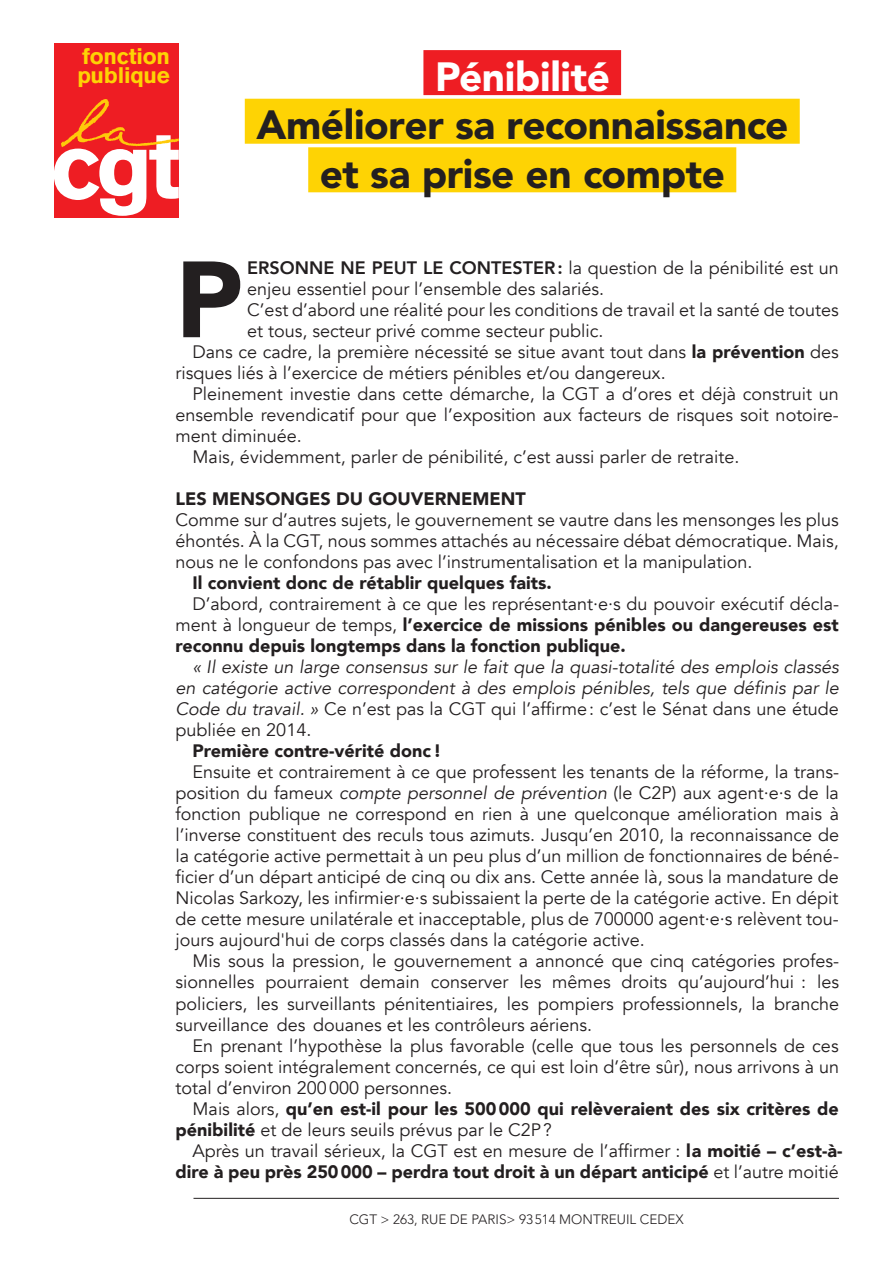
<style>
.page{position:relative;width:893px;height:1263px;background:#fff}
.page>*{position:absolute;margin:0;border:0;box-sizing:border-box;transform-origin:0 0}
.t1{font:900 106.95px "Avenir";color:#231f20}
.t2{font:900 40.5px/48.6px "Avenir LT Std";letter-spacing:-.01em;color:#231f20;text-align:center}
.t3{font:900 40.5px "Avenir LT Std";letter-spacing:-.01em;color:#fff}
.t4{font:700 22.35px/19.2px "Akzidenz Grotesk BQ";letter-spacing:-.01em;color:#fed304}
.t5{font:18px/21px "Avenir";color:#231f20;text-align:justify}
.t6{font:900 18px/21px "Avenir";color:#231f20}
.t7{font:italic 18px/21px "Avenir";color:#231f20;text-align:justify}
.t8{font:300 13.5px "Avenir LT Std";color:#231f20}
.s1{font-weight:800}
.s2{font-weight:900}
.s3{font-style:normal}
.s4{font-style:italic}
.s5{font-weight:400}
</style>
<div class="page">
<hr style="left:193px;top:1198px;width:646px;height:1px;background:#231f20">
<div style="left:54px;top:43px;width:125px;height:174px;background:#ee1d23"></div>
<svg style="left:54px;top:99px;width:125px;height:117px"></svg>
<div style="left:423px;top:50px;width:198px;height:45px;background:#ee1d23"></div>
<div style="left:245px;top:99px;width:555px;height:45px;background:#fed304"></div>
<div style="left:308px;top:147px;width:428px;height:45px;background:#fed304"></div>
<p class="t4" style="left:77px;top:46px;width:94px">fonction publique</p>
<h2 class="t3" style="left:435px;top:52px;width:176px">Pénibilité</h2>
<h2 class="t2" style="left:256px;top:101px;width:534px">Améliorer sa reconnaissance et sa prise en compte</h2>
<h1 class="t1" style="left:176px;top:208px;width:69px">P</h1>
<p class="t5" style="left:247px;top:258px;width:593px"><span class="s1">ERSONNE NE PEUT LE CONTESTER:</span> la question de la pénibilité est un</p>
<p class="t5" style="left:247px;top:279px;width:358px">enjeu essentiel pour l’ensemble des salariés.</p>
<p class="t5" style="left:247px;top:300px;width:593px">C’est d’abord une réalité pour les conditions de travail et la santé de toutes</p>
<p class="t5" style="left:247px;top:321px;width:358px">et tous, secteur privé comme secteur public.</p>
<p class="t5" style="left:193px;top:342px;width:648px">Dans ce cadre, la première nécessité se situe avant tout dans <span class="s2">la prévention</span> des</p>
<p class="t5" style="left:176px;top:363px;width:492px">risques liés à l’exercice de métiers pénibles et/ou dangereux.</p>
<p class="t5" style="left:193px;top:384px;width:648px">Pleinement investie dans cette démarche, la CGT a d’ores et déjà construit un</p>
<p class="t5" style="left:176px;top:405px;width:665px">ensemble revendicatif pour que l’exposition aux facteurs de risques soit notoire-</p>
<p class="t5" style="left:176px;top:426px;width:128px">ment diminuée.</p>
<p class="t5" style="left:193px;top:447px;width:548px">Mais, évidemment, parler de pénibilité, c’est aussi parler de retraite.</p>
<p class="t6" style="left:176px;top:488px;width:352px">LES MENSONGES DU GOUVERNEMENT</p>
<p class="t5" style="left:176px;top:510px;width:665px">Comme sur d’autres sujets, le gouvernement se vautre dans les mensonges les plus éhontés. À la CGT, nous sommes attachés au nécessaire débat démocratique. Mais, nous ne le confondons pas avec l’instrumentalisation et la manipulation.</p>
<p class="t6" style="left:193px;top:572px;width:361px">Il convient donc de rétablir quelques faits.</p>
<p class="t5" style="left:176px;top:594px;width:665px;text-indent:17px">D’abord, contrairement à ce que les représentant·e·s du pouvoir exécutif décla&shy;ment à longueur de temps, <span class="s2">l’exercice de missions pénibles ou dangereuses est reconnu depuis longtemps dans la fonction publique.</span></p>
<p class="t7" style="left:176px;top:657px;width:665px;text-indent:17px">« Il existe un large consensus sur le fait que la quasi-totalité des emplois classés en catégorie active correspondent à des emplois pénibles, tels que définis par le Code du travail. » <span class="s3">Ce n’est pas la CGT qui l’affirme: c’est le Sénat dans une étude publiée en 2014.</span></p>
<p class="t6" style="left:193px;top:740px;width:250px">Première contre-vérité donc !</p>
<p class="t5" style="left:176px;top:762px;width:665px;text-indent:17px">Ensuite et contrairement à ce que professent les tenants de la réforme, la trans&shy;position du fameux <span class="s4">compte personnel de prévention</span> (le C2P) aux agent·e·s de la fonction publique ne correspond en rien à une quelconque amélioration mais à l’inverse constituent des reculs tous azimuts. Jusqu’en 2010, la reconnaissance de la catégorie active permettait à un peu plus d’un million de fonctionnaires de béné&shy;ficier d’un départ anticipé de cinq ou dix ans. Cette année là, sous la mandature de Nicolas Sarkozy, les infirmier·e·s subissaient la perte de la catégorie active. En dépit de cette mesure unilatérale et inacceptable, plus de 700000 agent·e·s relèvent tou&shy;jours aujourd'hui de corps classés dans la catégorie active.</p>
<p class="t5" style="left:176px;top:951px;width:665px;text-indent:17px">Mis sous la pression, le gouvernement a annoncé que cinq catégories profes&shy;sionnelles pourraient demain conserver les mêmes droits qu’aujourd’hui : les policiers, les surveillants pénitentiaires, les pompiers professionnels, la branche surveillance des douanes et les contrôleurs aériens.</p>
<p class="t5" style="left:176px;top:1035px;width:665px;text-indent:17px">En prenant l’hypothèse la plus favorable (celle que tous les personnels de ces corps soient intégralement concernés, ce qui est loin d’être sûr), nous arrivons à un total d’environ 200 000 personnes.</p>
<p class="t6" style="left:176px;top:1097px;width:665px;text-indent:17px"><span class="s5">Mais alors,</span> qu’en est-il pour les 500 000 qui relèveraient des six critères de pénibilité <span class="s5">et de leurs seuils prévus par le C2P ?</span></p>
<p class="t6" style="left:176px;top:1139px;width:668px;text-align:right"><span class="s5">Après un travail sérieux, la CGT est en mesure de l’affirmer :</span> la moitié – c’est-à&shy;dire à peu près 250 000 – perdra tout droit à un départ anticipé <span class="s5">et l’autre moitié</span></p>
<p class="t8" style="left:349px;top:1212px;width:336px">CGT &gt; 263, RUE DE PARIS&gt; 93514 MONTREUIL CEDEX</p>
</div>
